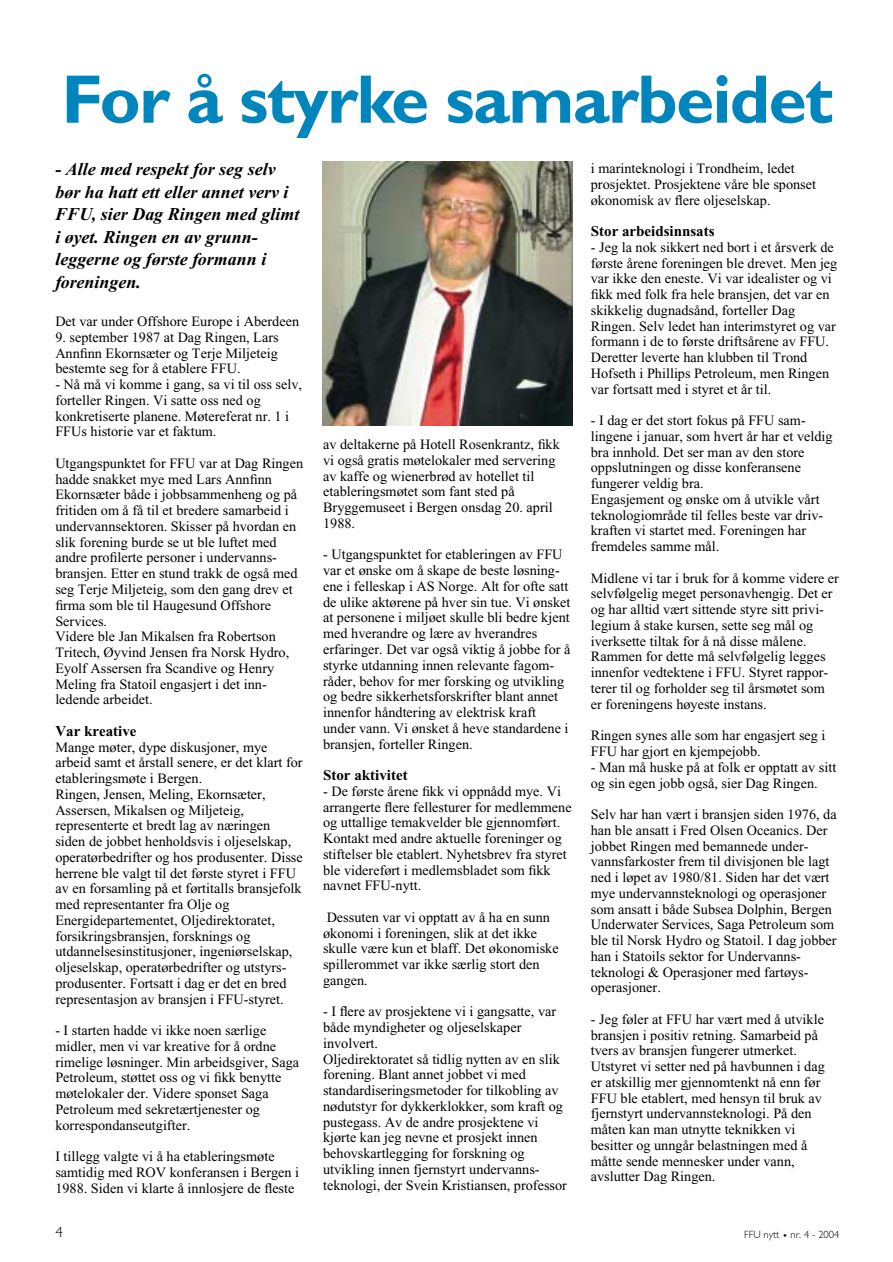
<style>
.page{position:relative;width:893px;height:1262px;background:#fff}
.page>*{position:absolute;margin:0;border:0;box-sizing:border-box;transform-origin:0 0}
.t1{font:700 69px "Gill Sans";letter-spacing:-.02em;color:#0086bd}
.t2{font:italic 700 18px/22.5px "Times";color:#000}
.t3{font:700 15px "Times";color:#000}
.t4{font:300 15px "Gill Sans";color:#000}
.t5{font:14.25px/15.8px "Times";color:#000}
.t6{font:300 10.5px "Gill Sans";color:#000}
</style>
<div class="page">
<img style="left:322px;top:162px;width:250px;height:263px">
<h1 class="t1" style="left:62px;top:74px;width:773px">For å styrke samarbeidet</h1>
<p class="t2" style="left:55px;top:160px;width:246px">- Alle med respekt for seg selv bør ha hatt ett eller annet verv i<br>FFU, sier Dag Ringen med glimt i øyet. Ringen en av grunn&shy;leggerne og første formann i foreningen.</p>
<p class="t5" style="left:55px;top:315px;width:245px">Det var under Offshore Europe i Aberdeen</p>
<p class="t5" style="left:55px;top:330px;width:225px;text-align:justify">9. september 1987 at Dag Ringen, Lars Annfinn Ekornsæter og Terje Miljeteig bestemte seg for å etablere FFU.</p>
<p class="t5" style="left:55px;top:378px;width:248px">- Nå må vi komme i gang, sa vi til oss selv, forteller Ringen. Vi satte oss ned og konkretiserte planene. Møtereferat nr. 1 i FFUs historie var et faktum.</p>
<p class="t5" style="left:55px;top:456px;width:249px">Utgangspunktet for FFU var at Dag Ringen hadde snakket mye med Lars Annfinn Ekornsæter både i jobbsammenheng og på fritiden om å få til et bredere samarbeid i undervannsektoren. Skisser på hvordan en slik forening burde se ut ble luftet med andre profilerte personer i undervanns&shy;bransjen. Etter en stund trakk de også med seg Terje Miljeteig, som den gang drev et firma som ble til Haugesund Offshore Services.<br>Videre ble Jan Mikalsen fra Robertson Tritech, Øyvind Jensen fra Norsk Hydro, Eyolf Assersen fra Scandive og Henry Meling fra Statoil engasjert i det inn&shy;ledende arbeidet.</p>
<p class="t3" style="left:55px;top:725px;width:83px">Var kreative</p>
<p class="t5" style="left:55px;top:740px;width:249px">Mange møter, dype diskusjoner, mye arbeid samt et årstall senere, er det klart for etableringsmøte i Bergen.<br>Ringen, Jensen, Meling, Ekornsæter, Assersen, Mikalsen og Miljeteig, representerte et bredt lag av næringen siden de jobbet henholdsvis i oljeselskap, operatørbedrifter og hos produsenter. Disse herrene ble valgt til det første styret i FFU av en forsamling på et førtitalls bransjefolk med representanter fra Olje og Energidepartementet, Oljedirektoratet, forsikringsbransjen, forsknings og utdannelsesinstitusjoner, ingeniørselskap, oljeselskap, operatørbedrifter og utstyrs&shy;produsenter. Fortsatt i dag er det en bred representasjon av bransjen i FFU-styret.</p>
<p class="t5" style="left:55px;top:1023px;width:245px">- I starten hadde vi ikke noen særlige midler, men vi var kreative for å ordne rimelige løsninger. Min arbeidsgiver, Saga Petroleum, støttet oss og vi fikk benytte møtelokaler der. Videre sponset Saga Petroleum med sekretærtjenester og korrespondanseutgifter.</p>
<p class="t5" style="left:55px;top:1149px;width:245px">I tillegg valgte vi å ha etableringsmøte samtidig med ROV konferansen i Bergen i<br>1988. Siden vi klarte å innlosjere de fleste</p>
<p class="t5" style="left:323px;top:438px;width:238px">av deltakerne på Hotell Rosenkrantz, fikk vi også gratis møtelokaler med servering av kaffe og wienerbrød av hotellet til etableringsmøtet som fant sted på Bryggemuseet i Bergen onsdag 20. april 1988.</p>
<p class="t5" style="left:323px;top:548px;width:249px">- Utgangspunktet for etableringen av FFU var et ønske om å skape de beste løsning&shy;ene i felleskap i AS Norge. Alt for ofte satt de ulike aktørene på hver sin tue. Vi ønsket at personene i miljøet skulle bli bedre kjent med hverandre og lære av hverandres erfaringer. Det var også viktig å jobbe for å styrke utdanning innen relevante fagom&shy;råder, behov for mer forsking og utvikling og bedre sikkerhetsforskrifter blant annet innenfor håndtering av elektrisk kraft under vann. Vi ønsket å heve standardene i bransjen, forteller Ringen.</p>
<p class="t3" style="left:323px;top:769px;width:86px">Stor aktivitet</p>
<p class="t5" style="left:323px;top:784px;width:250px">- De første årene fikk vi oppnådd mye. Vi arrangerte flere fellesturer for medlemmene og uttallige temakvelder ble gjennomført.<br>Kontakt med andre aktuelle foreninger og stiftelser ble etablert. Nyhetsbrev fra styret ble videreført i medlemsbladet som fikk navnet FFU-nytt.</p>
<p class="t5" style="left:323px;top:910px;width:237px">Dessuten var vi opptatt av å ha en sunn økonomi i foreningen, slik at det ikke skulle være kun et blaff. Det økonomiske spillerommet var ikke særlig stort den gangen.</p>
<p class="t5" style="left:323px;top:1005px;width:245px">- I flere av prosjektene vi i gangsatte, var både myndigheter og oljeselskaper involvert.<br>Oljedirektoratet så tidlig nytten av en slik forening. Blant annet jobbet vi med standardiseringsmetoder for tilkobling av nødutstyr for dykkerklokker, som kraft og pustegass. Av de andre prosjektene vi kjørte kan jeg nevne et prosjekt innen behovskartlegging for forskning og utvikling innen fjernstyrt undervanns&shy;teknologi, der Svein Kristiansen, professor</p>
<p class="t5" style="left:591px;top:162px;width:227px">i marinteknologi i Trondheim, ledet prosjektet. Prosjektene våre ble sponset økonomisk av flere oljeselskap.</p>
<p class="t3" style="left:591px;top:225px;width:125px">Stor arbeidsinnsats</p>
<p class="t5" style="left:591px;top:240px;width:248px">- Jeg la nok sikkert ned bort i et årsverk de første årene foreningen ble drevet. Men jeg var ikke den eneste. Vi var idealister og vi fikk med folk fra hele bransjen, det var en skikkelig dugnadsånd, forteller Dag Ringen. Selv ledet han interimstyret og var formann i de to første driftsårene av FFU.<br>Deretter leverte han klubben til Trond Hofseth i Phillips Petroleum, men Ringen var fortsatt med i styret et år til.</p>
<p class="t5" style="left:591px;top:414px;width:243px">- I dag er det stort fokus på FFU sam&shy;lingene i januar, som hvert år har et veldig bra innhold. Det ser man av den store oppslutningen og disse konferansene fungerer veldig bra.<br>Engasjement og ønske om å utvikle vårt teknologiområde til felles beste var driv&shy;kraften vi startet med. Foreningen har fremdeles samme mål.</p>
<p class="t5" style="left:591px;top:571px;width:250px">Midlene vi tar i bruk for å komme videre er selvfølgelig meget personavhengig. Det er og har alltid vært sittende styre sitt privi&shy;legium å stake kursen, sette seg mål og iverksette tiltak for å nå disse målene.<br>Rammen for dette må selvfølgelig legges innenfor vedtektene i FFU. Styret rappor&shy;terer til og forholder seg til årsmøtet som er foreningens høyeste instans.</p>
<p class="t5" style="left:591px;top:729px;width:236px">Ringen synes alle som har engasjert seg i<br>FFU har gjort en kjempejobb.</p>
<p class="t5" style="left:591px;top:760px;width:247px">- Man må huske på at folk er opptatt av sitt og sin egen jobb også, sier Dag Ringen.</p>
<p class="t5" style="left:591px;top:807px;width:247px">Selv har han vært i bransjen siden 1976, da han ble ansatt i Fred Olsen Oceanics. Der jobbet Ringen med bemannede under&shy;vannsfarkoster frem til divisjonen ble lagt ned i løpet av 1980/81. Siden har det vært mye undervannsteknologi og operasjoner som ansatt i både Subsea Dolphin, Bergen Underwater Services, Saga Petroleum som ble til Norsk Hydro og Statoil. I dag jobber han i Statoils sektor for Undervanns&shy;teknologi &amp; Operasjoner med fartøys&shy;operasjoner.</p>
<p class="t5" style="left:591px;top:1012px;width:235px">- Jeg føler at FFU har vært med å utvikle bransjen i positiv retning. Samarbeid på tvers av bransjen fungerer utmerket.<br>Utstyret vi setter ned på havbunnen i dag er atskillig mer gjennomtenkt nå enn før FFU ble etablert, med hensyn til bruk av fjernstyrt undervannsteknologi. På den måten kan man utnytte teknikken vi besitter og unngår belastningen med å måtte sende mennesker under vann, avslutter Dag Ringen.</p>
<p class="t4" style="left:55px;top:1226px;width:9px">4</p>
<p class="t6" style="left:744px;top:1230px;width:97px">FFU nytt • nr. 4 - 2004</p>
</div>
